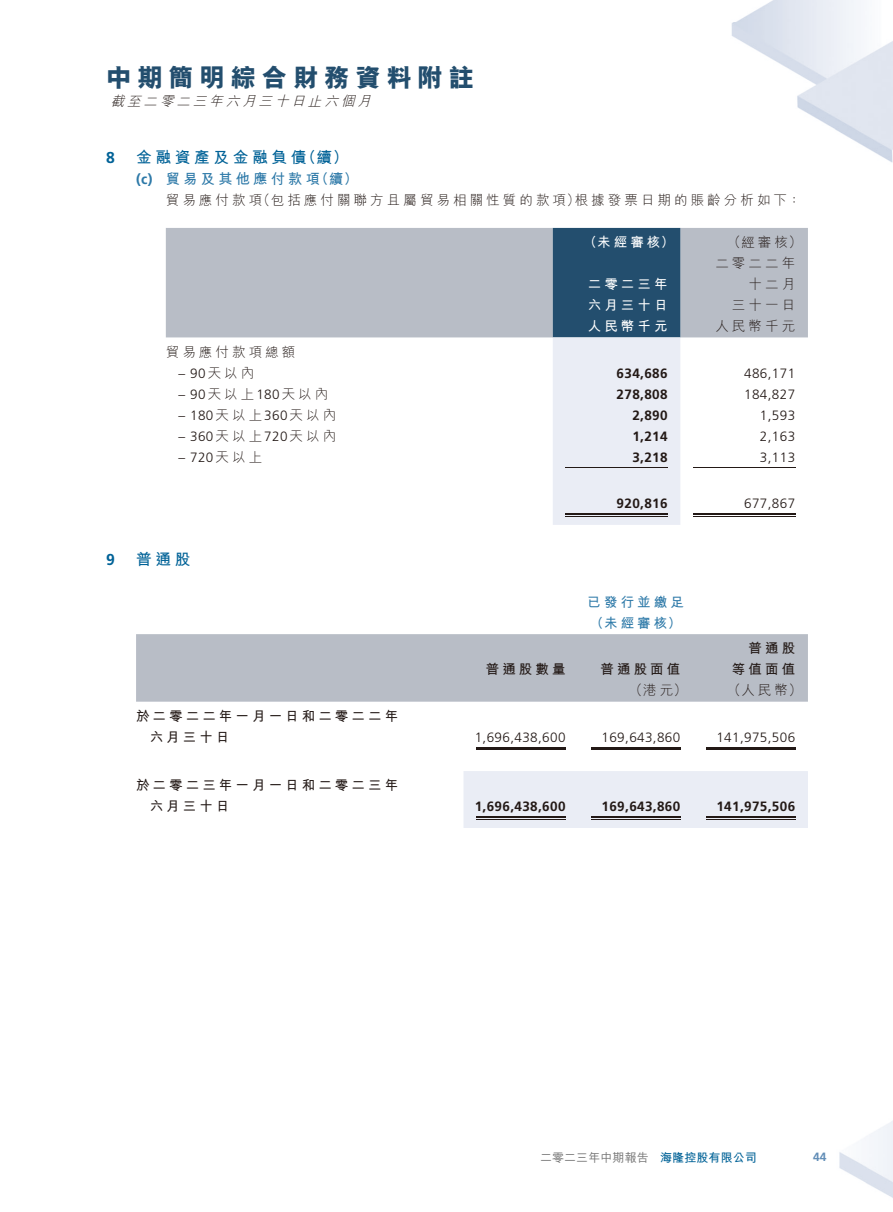
<style>
.page{position:relative;width:893px;height:1212px;background:#fff}
.page>*{position:absolute;margin:0;border:0;box-sizing:border-box;transform-origin:0 0}
.t1{font:25.5px "M Hei HK Xbold E Ten B5 H";letter-spacing:.22em;color:#234e6e}
.t2{font:15.75px "M Hei HK Bold E Ten B5 H";letter-spacing:.23em;color:#006297}
.t3{font:700 15.75px "Frutiger LT Std";color:#006297}
.t4{font:14.25px "M Hei HK Bold E Ten B5 H";letter-spacing:.23em;color:#2d79a8}
.t5{font:300 13.5px "Frutiger LT Std";letter-spacing:.03em;color:#231916}
.t6{font:13.5px/21px "M Hei HK Light E Ten B5 H";letter-spacing:.23em;color:#231916;text-align:right}
.t7{font:700 13.5px "Frutiger LT Std";letter-spacing:.03em;color:#231916}
.t8{font:13.5px/21px "M Hei HK Bold E Ten B5 H";letter-spacing:.23em;color:#231916}
.t9{font:13.5px/21px "M Hei HK Bold E Ten B5 H";letter-spacing:.23em;color:#fff}
.t10{font:italic 13.5px "M Hei HK Light E Ten B5 H";color:#231916}
.t11{font:13.5px/21px "M Hei HK Bold E Ten B5 H";letter-spacing:.23em;color:#2d79a8}
.t12{font:12px "M Hei HK Medium E Ten B5 H";letter-spacing:.01em;color:#717171}
.t13{font:700 12px "Frutiger LT Std";color:#006297}
.s1{font-family:"Frutiger LT Std";font-weight:700}
.s2{font-family:"M Hei HK Light E Ten B5 H";font-weight:400}
.s3{font-family:"M Hei HK Bold E Ten B5 H";color:#006297}
</style>
<div class="page">
<img style="left:679px;top:0;width:214px;height:228px">
<img style="left:839px;top:1121px;width:54px;height:77px">
<div style="left:166px;top:228px;width:642px;height:109px;background:#b8bdc6"></div>
<svg style="left:553px;top:228px;width:127px;height:297px;background:#a0b1c2"></svg>
<hr style="left:566px;top:467px;width:102px;height:1px;background:#231916">
<hr style="left:693px;top:467px;width:102px;height:1px;background:#231916">
<hr style="left:566px;top:513px;width:102px;height:2px;background:#231916">
<hr style="left:566px;top:516px;width:102px;height:1px;background:#231916">
<hr style="left:693px;top:513px;width:102px;height:2px;background:#231916">
<hr style="left:693px;top:516px;width:102px;height:1px;background:#231916">
<div style="left:136px;top:634px;width:672px;height:68px;background:#b8bdc6"></div>
<div style="left:463px;top:771px;width:345px;height:57px;background:#eaedf5"></div>
<hr style="left:476px;top:747px;width:90px;height:1px;background:#231916">
<hr style="left:476px;top:749px;width:90px;height:1px;background:#231916">
<hr style="left:591px;top:747px;width:89px;height:1px;background:#231916">
<hr style="left:591px;top:749px;width:89px;height:1px;background:#231916">
<hr style="left:706px;top:747px;width:89px;height:1px;background:#231916">
<hr style="left:706px;top:749px;width:89px;height:1px;background:#231916">
<hr style="left:476px;top:816px;width:90px;height:2px;background:#231916">
<hr style="left:476px;top:819px;width:90px;height:1px;background:#231916">
<hr style="left:591px;top:816px;width:89px;height:2px;background:#231916">
<hr style="left:591px;top:819px;width:89px;height:1px;background:#231916">
<hr style="left:706px;top:816px;width:89px;height:2px;background:#231916">
<hr style="left:706px;top:819px;width:89px;height:1px;background:#231916">
<h1 class="t1" style="left:106px;top:67px;width:369px">中期簡明綜合財務資料附註</h1>
<p class="t10" style="left:111px;top:96px;width:265px">截至二零二三年六月三十日止六個月</p>
<p class="t3" style="left:106px;top:150px;width:10px">8</p>
<p class="t2" style="left:136px;top:151px;width:214px">金融資產及金融負債（續）</p>
<p class="t4" style="left:136px;top:173px;width:223px"><span class="s1">(c)</span> 貿易及其他應付款項（續）</p>
<p class="t6" style="left:166px;top:191px;width:637px">貿易應付款項（包括應付關聯方且屬貿易相關性質的款項）根據發票日期的賬齡分析如下：</p>
<p class="t9" style="left:583px;top:233px;width:92px">（未經審核）</p>
<p class="t6" style="left:727px;top:233px;width:76px">（經審核）</p>
<p class="t9" style="left:588px;top:275px;width:81px">二零二三年六月三十日</p>
<p class="t6" style="left:715px;top:254px;width:81px">二零二二年十二月<br>三十一日</p>
<p class="t9" style="left:588px;top:317px;width:81px">人民幣千元</p>
<p class="t6" style="left:715px;top:317px;width:81px">人民幣千元</p>
<p class="t6" style="left:166px;top:343px;width:131px">貿易應付款項總額</p>
<p class="t5" style="left:179px;top:366px;width:77px">– 90<span class="s2">天以內</span></p>
<p class="t7" style="left:617px;top:366px;width:53px">634,686</p>
<p class="t5" style="left:744px;top:366px;width:53px">486,171</p>
<p class="t5" style="left:179px;top:387px;width:151px">– 90<span class="s2">天以上</span>180<span class="s2">天以內</span></p>
<p class="t7" style="left:617px;top:387px;width:53px">278,808</p>
<p class="t5" style="left:744px;top:387px;width:53px">184,827</p>
<p class="t5" style="left:179px;top:408px;width:159px">– 180<span class="s2">天以上</span>360<span class="s2">天以內</span></p>
<p class="t7" style="left:632px;top:408px;width:37px">2,890</p>
<p class="t5" style="left:760px;top:408px;width:37px">1,593</p>
<p class="t5" style="left:179px;top:429px;width:159px">– 360<span class="s2">天以上</span>720<span class="s2">天以內</span></p>
<p class="t7" style="left:632px;top:429px;width:37px">1,214</p>
<p class="t5" style="left:760px;top:429px;width:37px">2,163</p>
<p class="t5" style="left:179px;top:450px;width:85px">– 720<span class="s2">天以上</span></p>
<p class="t7" style="left:632px;top:450px;width:37px">3,218</p>
<p class="t5" style="left:760px;top:450px;width:37px">3,113</p>
<p class="t7" style="left:617px;top:497px;width:53px">920,816</p>
<p class="t5" style="left:744px;top:497px;width:53px">677,867</p>
<p class="t3" style="left:106px;top:552px;width:10px">9</p>
<p class="t2" style="left:136px;top:553px;width:56px">普通股</p>
<p class="t8" style="left:150px;top:707px;width:250px;text-indent:-14px">於二零二二年一月一日和二零二二年六月三十日</p>
<p class="t8" style="left:150px;top:777px;width:250px;text-indent:-14px">於二零二三年一月一日和二零二三年六月三十日</p>
<p class="t11" style="left:587px;top:593px;width:98px">已發行並繳足（未經審核）</p>
<p class="t8" style="left:486px;top:661px;width:81px">普通股數量</p>
<p class="t8" style="left:601px;top:661px;width:81px">普通股面值</p>
<p class="t8" style="left:732px;top:640px;width:65px;text-align:right">普通股等值面值</p>
<p class="t6" style="left:629px;top:682px;width:59px">（港元）</p>
<p class="t6" style="left:727px;top:682px;width:76px">（人民幣）</p>
<p class="t5" style="left:475px;top:731px;width:92px">1,696,438,600</p>
<p class="t5" style="left:602px;top:731px;width:80px">169,643,860</p>
<p class="t5" style="left:716px;top:731px;width:80px">141,975,506</p>
<p class="t7" style="left:475px;top:800px;width:92px">1,696,438,600</p>
<p class="t7" style="left:602px;top:800px;width:80px">169,643,860</p>
<p class="t7" style="left:716px;top:800px;width:80px">141,975,506</p>
<p class="t12" style="left:540px;top:1152px;width:218px">二零二三年中期報告 <span class="s3">海隆控股有限公司</span></p>
<p class="t13" style="left:813px;top:1151px;width:15px">44</p>
</div>
